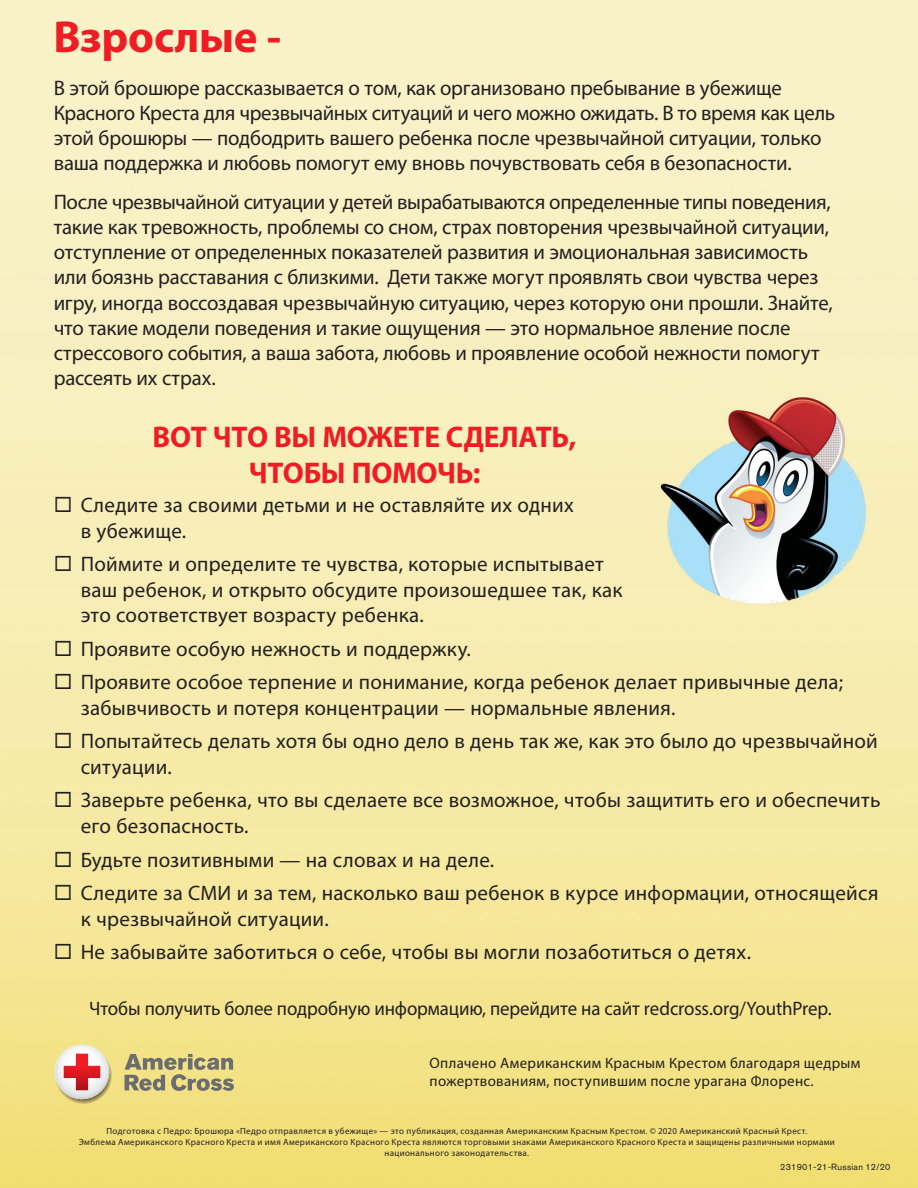
<style>
.page{position:relative;width:918px;height:1188px;background:#fff}
.page>*{position:absolute;margin:0;border:0;box-sizing:border-box;transform-origin:0 0}
.t1{font:700 45px "Myriad Pro";letter-spacing:-.005em;color:#ee1d23}
.t2{font:700 30px/36px "Myriad Pro";letter-spacing:-.01em;color:#ee1d23;text-align:center}
.t3{font:21px/25.2px "Myriad Pro";letter-spacing:-.005em;color:#231f20}
.t4{font:21px/25.2px "Myriad Pro";letter-spacing:.015em;color:#231f20}
.t5{font:19.5px "Myriad Pro";letter-spacing:-.005em;color:#231f20}
.t6{font:18px "Myriad Pro";letter-spacing:.015em;color:#231f20}
.t7{font:15px/18px "Myriad Pro";letter-spacing:.02em;color:#231f20}
.t8{font:9px/10.8px "Myriad Pro";letter-spacing:.04em;color:#231f20;text-align:center}
.t9{font:9px "Akzidenz Grotesk Std";letter-spacing:.025em;color:#231f20}
.s1{font-style:inherit}
</style>
<div class="page">
<img style="left:0;top:0;width:918px;height:1188px">
<svg style="left:30px;top:1020px;width:226px;height:103px;background:#e7d286"></svg>
<h1 class="t1" style="left:54px;top:7px;width:229px">Взрослые -</h1>
<p class="t3" style="left:54px;top:75px;width:783px">В этой брошюре рассказывается о том, как организовано пребывание в убежище Красного Креста для чрезвычайных ситуаций и чего можно ожидать. В то время как цель этой брошюры — подбодрить вашего ребенка после чрезвычайной ситуации, только ваша поддержка и любовь помогут ему вновь почувствовать себя в безопасности.</p>
<p class="t3" style="left:54px;top:189px;width:781px">После чрезвычайной ситуации у детей вырабатываются определенные типы поведения, такие как тревожность, проблемы со сном, страх повторения чрезвычайной ситуации, отступление от определенных показателей развития и эмоциональная зависимость или боязнь расставания с близкими. Дети также могут проявлять свои чувства через игру, иногда воссоздавая чрезвычайную ситуацию, через которую они прошли. Знайте, что такие модели поведения и такие ощущения — это нормальное явление после стрессового события, а ваша забота, любовь и проявление особой нежности помогут рассеять их страх.</p>
<h2 class="t2" style="left:153px;top:418px;width:425px">ВОТ ЧТО ВЫ МОЖЕТЕ СДЕЛАТЬ,<br>ЧТОБЫ ПОМОЧЬ:</h2>
<p class="t4" style="left:81px;top:492px;width:495px;text-indent:-27px">◻ Следите за своими детьми и не оставляйте их одних в убежище.</p>
<p class="t4" style="left:81px;top:551px;width:543px;text-indent:-27px">◻ Поймите и определите те чувства, которые испытывает ваш ребенок, и открыто обсудите произошедшее так, как это соответствует возрасту ребенка.</p>
<p class="t4" style="left:54px;top:636px;width:419px">◻ Проявите особую нежность и поддержку.</p>
<p class="t3" style="left:81px;top:669px;width:764px;text-indent:-27px">◻ Проявите особое терпение и понимание, когда ребенок делает привычные дела; забывчивость и потеря концентрации — нормальные явления.</p>
<p class="t3" style="left:81px;top:728px;width:799px;text-indent:-27px">◻ Попытайтесь делать хотя бы одно дело в день так же, как это было до чрезвычайной ситуации.</p>
<p class="t4" style="left:81px;top:788px;width:801px;text-indent:-27px">◻ Заверьте ребенка, что вы сделаете все возможное, чтобы защитить его и обеспечить его безопасность.</p>
<p class="t3" style="left:54px;top:847px;width:442px">◻ Будьте позитивными — на словах и на деле.</p>
<p class="t3" style="left:81px;top:880px;width:799px;text-indent:-27px">◻ Следите за СМИ и за тем, насколько ваш ребенок в курсе информации, относящейся к чрезвычайной ситуации.</p>
<p class="t4" style="left:54px;top:939px;width:699px">◻ Не забывайте заботиться о себе, чтобы вы могли позаботиться о детях.</p>
<p class="t5" style="left:89px;top:997px;width:744px">Чтобы получить более подробную информацию, перейдите на сайт redcross.org/YouthPrep.</p>
<p class="t7" style="left:430px;top:1054px;width:432px">Оплачено Американским Красным Крестом благодаря щедрым пожертвованиям, поступившим после урагана Флоренс.</p>
<p class="t6" style="left:100px;top:1117px;width:659px">Оплачено Американским Красным Крестом благодаря щедрым пожертвованиям,</p>
<p class="t8" style="left:79px;top:1126px;width:758px">Подготовка с Педро: Брошюра «Педро отправляется в убежище» — это публикация, созданная Американским Красным Крестом. © 2020 Американский Красный Крест.<br>Эмблема Американского Красного Креста и имя Американского Красного Креста являются торговыми знаками Американского Красного Креста и защищены различными нормами национального законодательства.</p>
<p class="t9" style="left:780px;top:1162px;width:112px">231901-2<span class="s1">1</span>-Russian 12/20</p>
</div>
